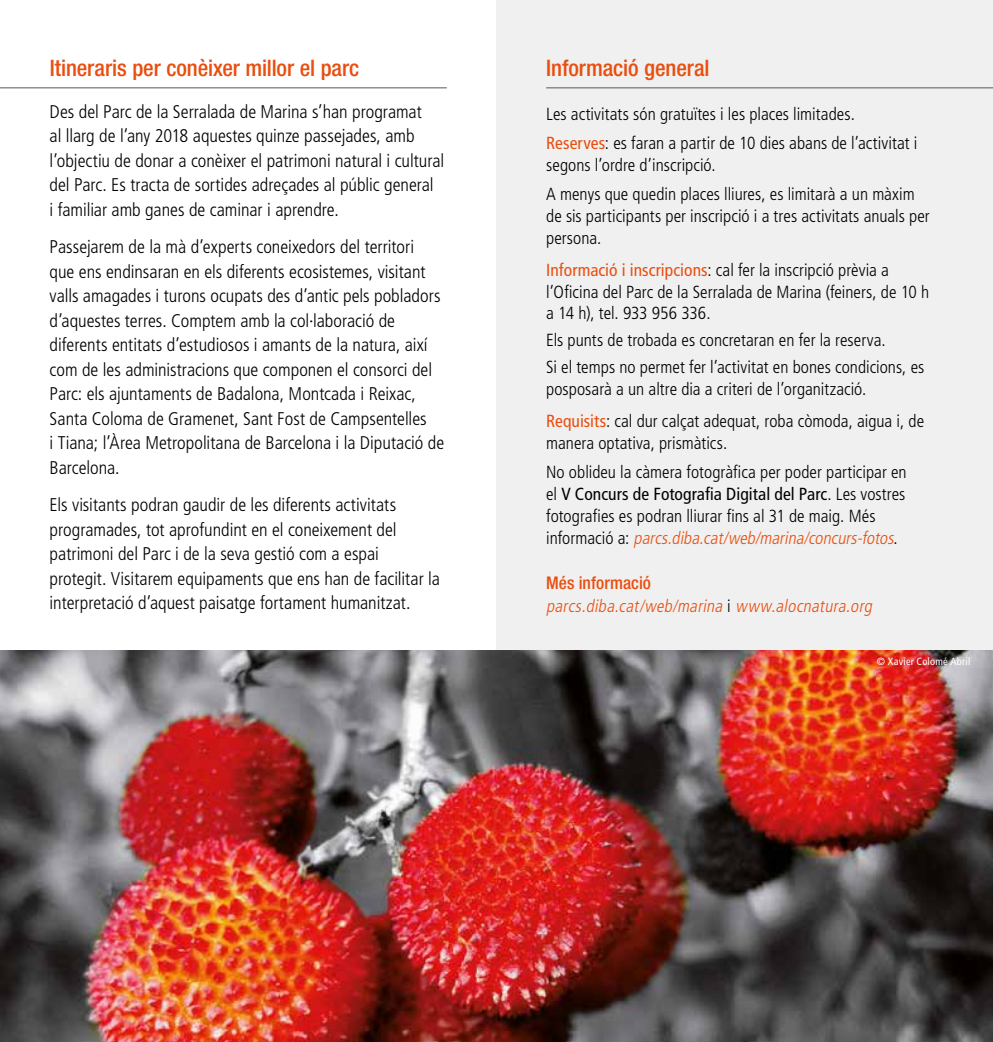
<style>
.page{position:relative;width:993px;height:1042px;background:#fff}
.page>*{position:absolute;margin:0;border:0;box-sizing:border-box;transform-origin:0 0}
.t1{font:500 condensed 22.75px "Helvetica Neue LT Std";letter-spacing:-.005em;color:#e94e0f}
.t2{font:300 condensed 18.38px/24.5px "Frutiger LT Std";color:#000}
.t3{font:300 condensed 17.5px/21.9px "Frutiger LT Std";color:#000}
.t4{font:italic 300 condensed 17.5px "Frutiger LT Std";color:#e94e0f}
.t5{font:500 condensed 17.5px "Helvetica Neue LT Std";letter-spacing:.005em;color:#e94e0f}
.t6{font:condensed 10.5px "Frutiger LT Std";letter-spacing:.02em;color:#fff}
.s1{font-weight:400;color:#e94e0f}
.s2{font-weight:400}
.s3{font-style:italic;color:#e94e0f}
.s4{font-style:normal;color:#000}
</style>
<div class="page">
<div style="left:496px;top:0;width:496px;height:1042px;background:#f0f0f0"></div>
<hr style="left:0;top:88px;width:446px;height:1px;background:#575756">
<hr style="left:546px;top:88px;width:446px;height:1px;background:#575756">
<img style="left:0;top:650px;width:992px;height:392px">
<p class="t1" style="left:50px;top:54px;width:311px">Itineraris per conèixer millor el parc</p>
<p class="t1" style="left:546px;top:54px;width:165px">Informació general</p>
<p class="t3" style="left:546px;top:99px;width:373px;line-height:29.4px">Les activitats són gratuïtes i les places limitades.<br><span class="s1">Reserves</span>: es faran a partir de 10 dies abans de l’activitat i</p>
<p class="t3" style="left:546px;top:150px;width:370px;line-height:29.4px">segons l’ordre d’inscripció.<br>A menys que quedin places lliures, es limitarà a un màxim</p>
<p class="t3" style="left:546px;top:205px;width:385px">de sis participants per inscripció i a tres activitats anuals per persona.</p>
<p class="t3" style="left:546px;top:259px;width:384px"><span class="s1">Informació i inscripcions</span>: cal fer la inscripció prèvia a l’Oficina del Parc de la Serralada de Marina (feiners, de 10 h a 14 h), tel. 933 956 336.</p>
<p class="t3" style="left:546px;top:327px;width:379px;line-height:26.8px">Els punts de trobada es concretaran en fer la reserva.<br>Si el temps no permet fer l’activitat en bones condicions, es</p>
<p class="t3" style="left:546px;top:373px;width:379px;line-height:31.8px">posposarà a un altre dia a criteri de l’organització.<br><span class="s1">Requisits</span>: cal dur calçat adequat, roba còmoda, aigua i, de</p>
<p class="t3" style="left:546px;top:428px;width:362px;line-height:29.4px">manera optativa, prismàtics.<br>No oblideu la càmera fotogràfica per poder participar en</p>
<p class="t3" style="left:546px;top:483px;width:361px">el <span class="s2">V Concurs de Fotografia Digital del Parc</span>. Les vostres fotografies es podran lliurar fins al 31 de maig. Més<br>i n f o r m a c i ó a : <span class="s3">parcs.diba.cat/web/marina/concurs-fotos</span>.</p>
<p class="t5" style="left:546px;top:572px;width:106px">Més informació</p>
<p class="t4" style="left:546px;top:596px;width:331px">parcs.diba.cat/web/marina <span class="s4">i</span> www.alocnatura.org</p>
<p class="t2" style="left:50px;top:100px;width:396px">Des del Parc de la Serralada de Marina s’han programat<br>al llarg de l’any 2018 aquestes quinze passejades, amb l’objectiu de donar a conèixer el patrimoni natural i cultural del Parc. Es tracta de sortides adreçades al públic general<br>i familiar amb ganes de caminar i aprendre.</p>
<p class="t2" style="left:50px;top:235px;width:396px">Passejarem de la mà d’experts coneixedors del territori<br>que ens endinsaran en els diferents ecosistemes, visitant valls amagades i turons ocupats des d’antic pels pobladors d’aquestes terres. Comptem amb la col·laboració de diferents entitats d’estudiosos i amants de la natura, així com de les administracions que componen el consorci del Parc: els ajuntaments de Badalona, Montcada i Reixac, Santa Coloma de Gramenet, Sant Fost de Campsentelles<br>i Tiana; l’Àrea Metropolitana de Barcelona i la Diputació de Barcelona.</p>
<p class="t2" style="left:50px;top:493px;width:391px">Els visitants podran gaudir de les diferents activitats programades, tot aprofundint en el coneixement del patrimoni del Parc i de la seva gestió com a espai protegit. Visitarem equipaments que ens han de facilitar la interpretació d’aquest paisatge fortament humanitzat.</p>
<p class="t6" style="left:876px;top:655px;width:95px">© Xavier Colomé Abril</p>
</div>
